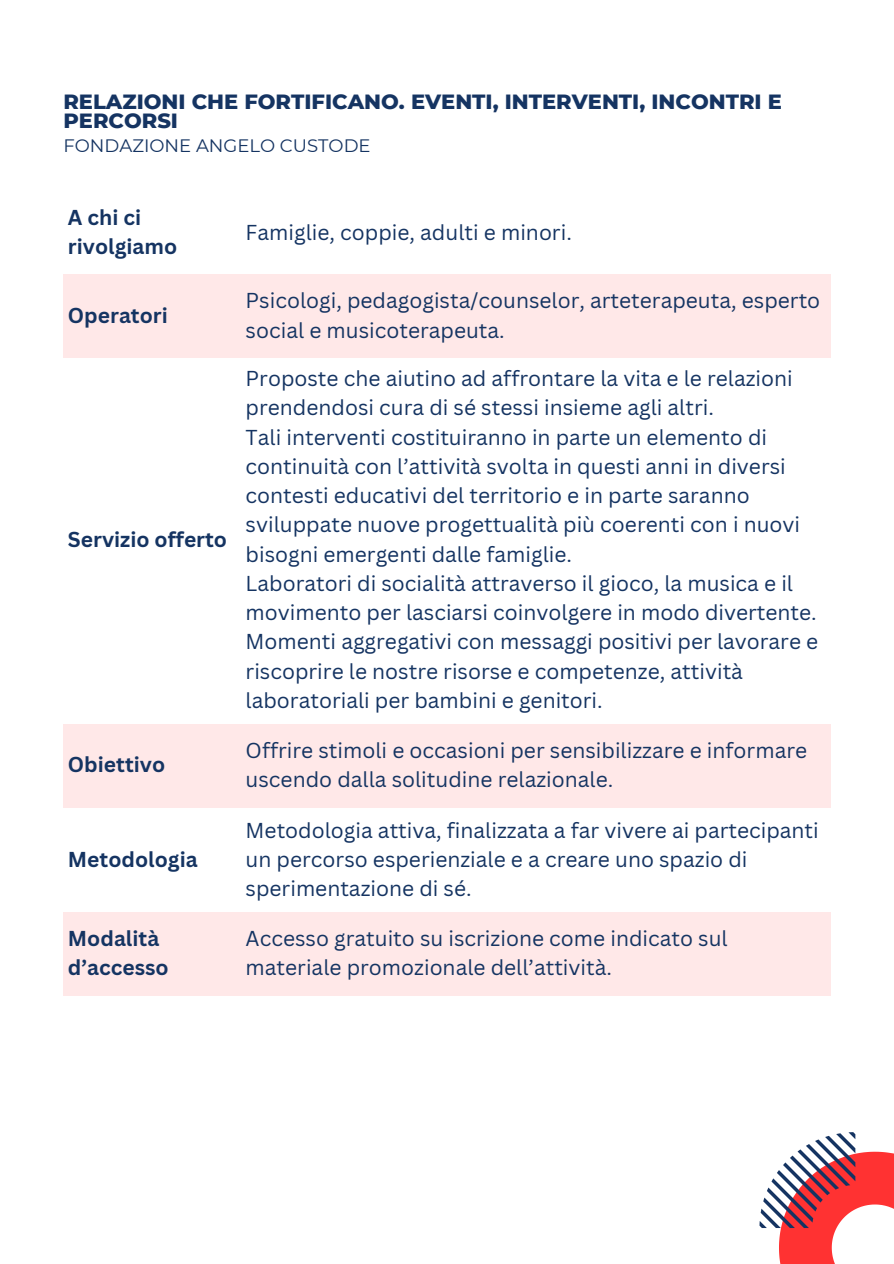
<style>
.page{position:relative;width:894px;height:1264px;background:#fff}
.page>*{position:absolute;margin:0;border:0;box-sizing:border-box;transform-origin:0 0}
.t1{font:21px/29.2px "Canva Sans";color:#153462}
.t2{font:700 21px/29.2px "Canva Sans";color:#153462}
.t3{font:800 21px/19.4px "Montserrat";color:#153462}
.t4{font:18px "Montserrat";color:#153462}
</style>
<div class="page">
<svg style="left:759px;top:1132px;width:134px;height:131px"></svg>
<div style="left:63px;top:274px;width:178px;height:84px;background:#ffe8e8"></div>
<div style="left:241px;top:274px;width:589px;height:84px;background:#ffe8e8"></div>
<div style="left:63px;top:724px;width:178px;height:83px;background:#ffe8e8"></div>
<div style="left:241px;top:724px;width:589px;height:83px;background:#ffe8e8"></div>
<div style="left:63px;top:912px;width:178px;height:83px;background:#ffe8e8"></div>
<div style="left:241px;top:912px;width:589px;height:83px;background:#ffe8e8"></div>
<h1 class="t3" style="left:63px;top:92px;width:719px">RELAZIONI CHE FORTIFICANO. EVENTI, INTERVENTI, INCONTRI E<br>PERCORSI</h1>
<p class="t4" style="left:63px;top:135px;width:308px">FONDAZIONE ANGELO CUSTODE</p>
<h2 class="t2" style="left:68px;top:202px;width:111px">A chi ci rivolgiamo</h2>
<h2 class="t2" style="left:68px;top:300px;width:101px">Operatori</h2>
<h2 class="t2" style="left:68px;top:524px;width:161px">Servizio offerto</h2>
<h2 class="t2" style="left:68px;top:749px;width:99px">Obiettivo</h2>
<h2 class="t2" style="left:68px;top:844px;width:131px">Metodologia</h2>
<h3 class="t1" style="left:245px;top:217px;width:327px">Famiglie, coppie, adulti e minori.</h3>
<h3 class="t1" style="left:245px;top:285px;width:576px">Psicologi, pedagogista/counselor, arteterapeuta, esperto social e musicoterapeuta.</h3>
<h3 class="t1" style="left:245px;top:363px;width:574px">Proposte che aiutino ad affrontare la vita e le relazioni prendendosi cura di sé stessi insieme agli altri.<br>Tali interventi costituiranno in parte un elemento di continuità con l’attività svolta in questi anni in diversi contesti educativi del territorio e in parte saranno sviluppate nuove progettualità più coerenti con i nuovi bisogni emergenti dalle famiglie.<br>Laboratori di socialità attraverso il gioco, la musica e il movimento per lasciarsi coinvolgere in modo divertente.<br>Momenti aggregativi con messaggi positivi per lavorare e riscoprire le nostre risorse e competenze, attività laboratoriali per bambini e genitori.</h3>
<h3 class="t1" style="left:245px;top:735px;width:563px">Offrire stimoli e occasioni per sensibilizzare e informare uscendo dalla solitudine relazionale.</h3>
<h3 class="t1" style="left:245px;top:815px;width:574px">Metodologia attiva, finalizzata a far vivere ai partecipanti un percorso esperienziale e a creare uno spazio di sperimentazione di sé.</h3>
<h2 class="t2" style="left:68px;top:923px;width:102px">Modalità d’accesso</h2>
<h3 class="t1" style="left:245px;top:923px;width:483px">Accesso gratuito su iscrizione come indicato sul materiale promozionale dell’attività.</h3>
</div>
